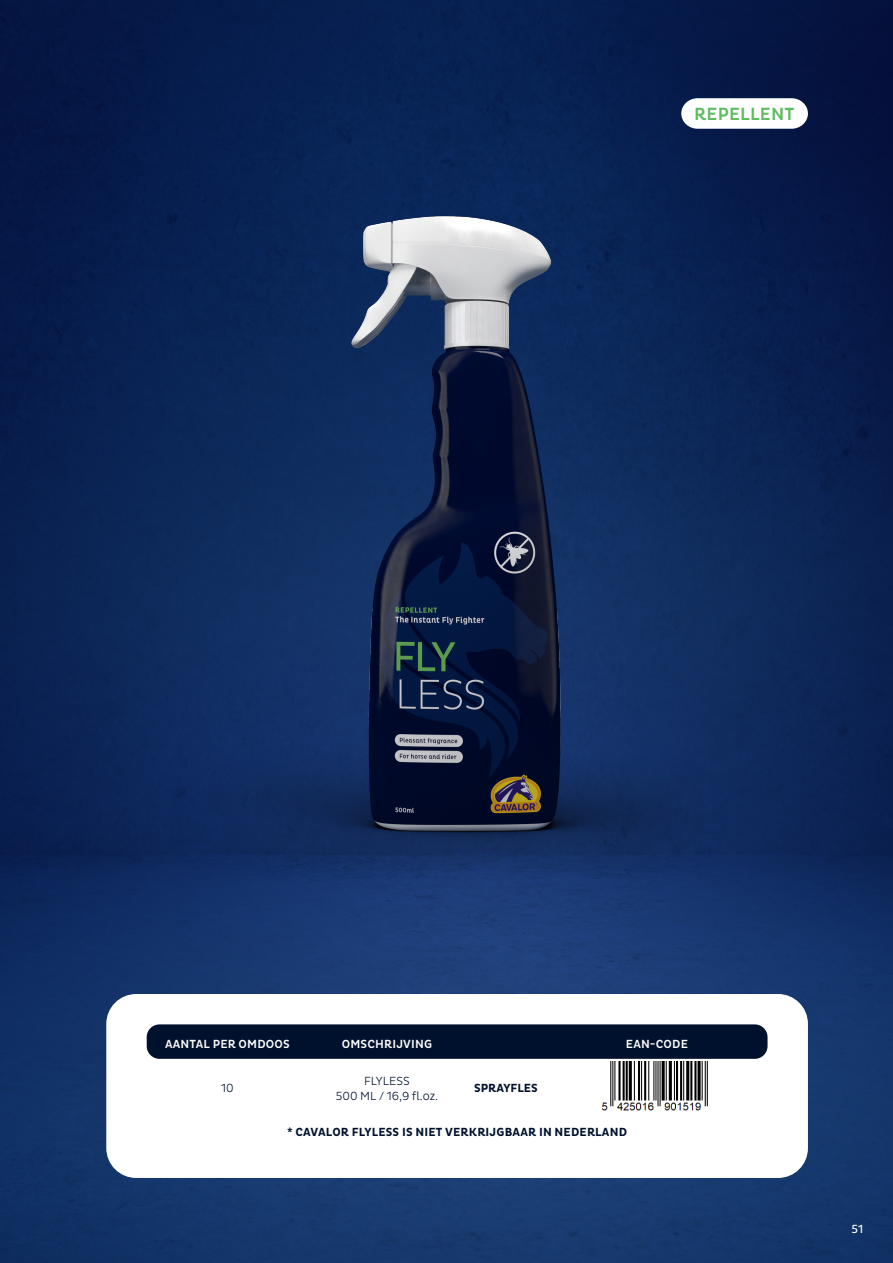
<style>
.page{position:relative;width:893px;height:1263px;background:#fff}
.page>*{position:absolute;margin:0;border:0;box-sizing:border-box;transform-origin:0 0}
.t1{font:500 18px "Pluto Cond";letter-spacing:.015em;color:#5cbc5e}
.Body{font:700 12px "Pluto Cond";letter-spacing:.015em;color:#00112e}
.Titel{font:500 12px "Pluto Cond";letter-spacing:.015em;color:#fff}
.Body-2{font:300 12px/15px "Pluto Cond";color:#00112e;text-align:center}
.t2{font:condensed 12px "Pluto";color:#fff}
</style>
<div class="page">
<img style="left:0;top:0;width:893px;height:1263px">
<svg style="left:779px;top:98px;width:29px;height:31px"></svg>
<div style="left:106px;top:994px;width:702px;height:184px;background:#fff;border-radius:30px"></div>
<div style="left:147px;top:1024px;width:620px;height:35px;background:#00112e;border-radius:13px"></div>
<img style="left:601px;top:1061px;width:107px;height:50px">
<img style="left:114px;top:98px;width:665px;height:780px">
<p class="t1" style="left:694px;top:103px;width:102px">REPELLENT</p>
<p class="Titel" style="left:165px;top:1037px;width:126px">AANTAL PER OMDOOS</p>
<p class="Titel" style="left:342px;top:1037px;width:92px">OMSCHRIJVING</p>
<p class="Titel" style="left:626px;top:1037px;width:64px">EAN-CODE</p>
<p class="Body-2" style="left:221px;top:1081px;width:14px">10</p>
<p class="Body-2" style="left:336px;top:1073px;width:104px">FLYLESS<br>500 ML / 16,9 fl.oz.</p>
<p class="Body" style="left:474px;top:1081px;width:65px">SPRAYFLES</p>
<p class="Body" style="left:287px;top:1125px;width:342px">* CAVALOR FLYLESS IS NIET VERKRIJGBAAR IN NEDERLAND</p>
<p class="t2" style="left:851px;top:1222px;width:13px">51</p>
</div>
